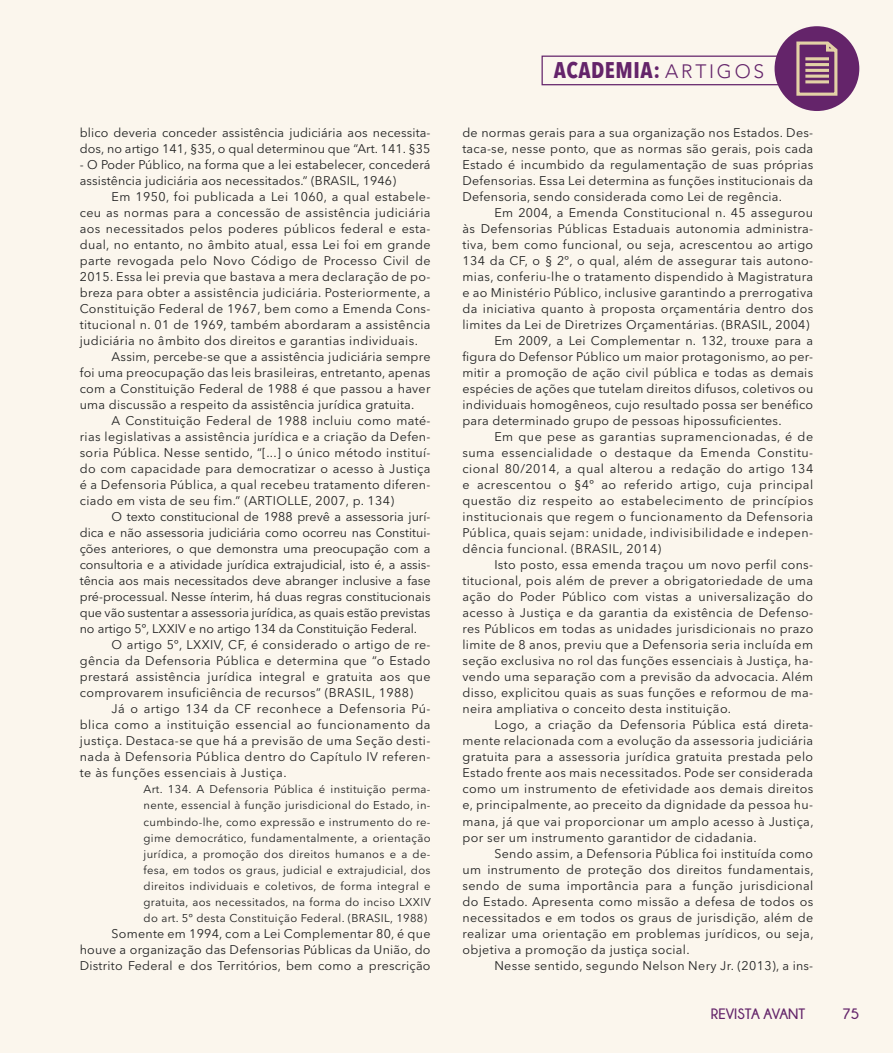
<style>
.page{position:relative;width:893px;height:1053px;background:#fff}
.page>*{position:absolute;margin:0;border:0;box-sizing:border-box;transform-origin:0 0}
.t1{font:700 condensed 22.5px "Avenir Next LT Pro";letter-spacing:.025em;color:#64246a}
.t2{font:700 15px "Champagne&Limousines";color:#64246a}
.t3{font:12.5px/16px "Avenir Next LT Pro";letter-spacing:.03em;color:#202121;text-align:justify}
.t4{font:12.5px/16px "Avenir Next LT Pro";letter-spacing:.01em;color:#202121}
.t5{font:11.25px/16px "Avenir Next LT Pro";letter-spacing:.03em;color:#202121;text-align:justify}
.s1{font-family:"Avenir LT Std";font-weight:300;font-stretch:normal;font-size:19.25px}
</style>
<div class="page">
<div style="left:0;top:0;width:893px;height:1052px;background:#fbf6ed"></div>
<div style="left:774px;top:26px;width:85px;height:85px;background:#64246a;border-radius:50%"></div>
<svg style="left:796px;top:41px;width:42px;height:55px"></svg>
<div style="left:541px;top:56px;width:250px;height:29px;border:1px solid #64246a"></div>
<p class="t4" style="left:80px;top:125px;width:352px">blico deveria conceder assistência judiciária aos necessita&shy;dos, no artigo 141, §35, o qual determinou que “Art. 141. §35</p>
<p class="t4" style="left:80px;top:157px;width:352px">- O Poder Público, na forma que a lei estabelecer, concederá assistência judiciária aos necessitados.” (BRASIL, 1946)</p>
<p class="t3" style="left:80px;top:189px;width:352px;text-indent:32px">Em 1950, foi publicada a Lei 1060, a qual estabele&shy;ceu as normas para a concessão de assistência judiciária aos necessitados pelos poderes públicos federal e esta&shy;dual, no entanto, no âmbito atual, essa Lei foi em grande parte revogada pelo Novo Código de Processo Civil de 2015. Essa lei previa que bastava a mera declaração de po&shy;breza para obter a assistência judiciária. Posteriormente, a Constituição Federal de 1967, bem como a Emenda Cons&shy;titucional n. 01 de 1969, também abordaram a assistência judiciária no âmbito dos direitos e garantias individuais.</p>
<p class="t3" style="left:80px;top:349px;width:352px;text-indent:32px">Assim, percebe-se que a assistência judiciária sempre foi uma preocupação das leis brasileiras, entretanto, apenas com a Constituição Federal de 1988 é que passou a haver uma discussão a respeito da assistência jurídica gratuita.</p>
<p class="t3" style="left:80px;top:413px;width:352px;text-indent:32px">A Constituição Federal de 1988 incluiu como maté&shy;rias legislativas a assistência jurídica e a criação da Defen&shy;soria Pública. Nesse sentido, “[...] o único método instituí&shy;do com capacidade para democratizar o acesso à Justiça é a Defensoria Pública, a qual recebeu tratamento diferen&shy;ciado em vista de seu fim.” (ARTIOLLE, 2007, p. 134)</p>
<p class="t3" style="left:80px;top:509px;width:352px;text-indent:32px">O texto constitucional de 1988 prevê a assessoria jurí&shy;dica e não assessoria judiciária como ocorreu nas Constitui&shy;ções anteriores, o que demonstra uma preocupação com a consultoria e a atividade jurídica extrajudicial, isto é, a assis&shy;tência aos mais necessitados deve abranger inclusive a fase pré-processual. Nesse ínterim, há duas regras constitucionais que vão sustentar a assessoria jurídica, as quais estão previstas no artigo 5º, LXXIV e no artigo 134 da Constituição Federal.</p>
<p class="t3" style="left:80px;top:637px;width:352px;text-indent:32px">O artigo 5º, LXXIV, CF, é considerado o artigo de re&shy;gência da Defensoria Pública e determina que “o Estado prestará assistência jurídica integral e gratuita aos que comprovarem insuficiência de recursos” (BRASIL, 1988)</p>
<p class="t3" style="left:80px;top:701px;width:352px;text-indent:32px">Já o artigo 134 da CF reconhece a Defensoria Pú&shy;blica como a instituição essencial ao funcionamento da justiça. Destaca-se que há a previsão de uma Seção desti&shy;nada à Defensoria Pública dentro do Capítulo IV referen&shy;te às funções essenciais à Justiça.</p>
<p class="t5" style="left:144px;top:781px;width:289px">Art. 134. A Defensoria Pública é instituição perma&shy;nente, essencial à função jurisdicional do Estado, in&shy;cumbindo-lhe, como expressão e instrumento do re&shy;gime democrático, fundamentalmente, a orientação jurídica, a promoção dos direitos humanos e a de&shy;fesa, em todos os graus, judicial e extrajudicial, dos direitos individuais e coletivos, de forma integral e gratuita, aos necessitados, na forma do inciso LXXIV do art. 5º desta Constituição Federal. (BRASIL, 1988)</p>
<p class="t3" style="left:80px;top:925px;width:352px;text-indent:32px">Somente em 1994, com a Lei Complementar 80, é que houve a organização das Defensorias Públicas da União, do Distrito Federal e dos Territórios, bem como a prescrição</p>
<h1 class="t1" style="left:554px;top:56px;width:212px">ACADEMIA: <span class="s1">A R T I G O S</span></h1>
<p class="t3" style="left:462px;top:125px;width:352px">de normas gerais para a sua organização nos Estados. Des&shy;taca-se, nesse ponto, que as normas são gerais, pois cada Estado é incumbido da regulamentação de suas próprias Defensorias. Essa Lei determina as funções institucionais da Defensoria, sendo considerada como Lei de regência.</p>
<p class="t3" style="left:494px;top:205px;width:320px">Em 2004, a Emenda Constitucional n. 45 assegurou</p>
<p class="t3" style="left:462px;top:221px;width:352px">às Defensorias Públicas Estaduais autonomia administra-</p>
<p class="t3" style="left:462px;top:237px;width:352px">tiva, bem como funcional, ou seja, acrescentou ao artigo</p>
<p class="t3" style="left:462px;top:253px;width:352px">134 da CF, o § 2º, o qual, além de assegurar tais autono-</p>
<p class="t3" style="left:462px;top:269px;width:352px">mias, conferiu-lhe o tratamento dispendido à Magistratura</p>
<p class="t3" style="left:462px;top:285px;width:352px">e ao Ministério Público, inclusive garantindo a prerrogativa</p>
<p class="t3" style="left:462px;top:301px;width:352px">da iniciativa quanto à proposta orçamentária dentro dos</p>
<p class="t3" style="left:462px;top:317px;width:349px">limites da Lei de Diretrizes Orçamentárias. (BRASIL, 2004)</p>
<p class="t3" style="left:494px;top:333px;width:320px">Em 2009, a Lei Complementar n. 132, trouxe para a</p>
<p class="t3" style="left:462px;top:349px;width:352px">figura do Defensor Público um maior protagonismo, ao per-</p>
<p class="t3" style="left:462px;top:365px;width:352px">mitir a promoção de ação civil pública e todas as demais</p>
<p class="t3" style="left:462px;top:381px;width:352px">espécies de ações que tutelam direitos difusos, coletivos ou</p>
<p class="t3" style="left:462px;top:397px;width:352px">individuais homogêneos, cujo resultado possa ser benéfico</p>
<p class="t3" style="left:462px;top:413px;width:321px">para determinado grupo de pessoas hipossuficientes.</p>
<p class="t3" style="left:494px;top:429px;width:320px">Em que pese as garantias supramencionadas, é de</p>
<p class="t3" style="left:462px;top:445px;width:352px">suma essencialidade o destaque da Emenda Constitu-</p>
<p class="t3" style="left:462px;top:461px;width:352px">cional 80/2014, a qual alterou a redação do artigo 134</p>
<p class="t3" style="left:462px;top:477px;width:352px">e acrescentou o §4º ao referido artigo, cuja principal</p>
<p class="t3" style="left:462px;top:493px;width:352px">questão diz respeito ao estabelecimento de princípios</p>
<p class="t3" style="left:462px;top:509px;width:352px">institucionais que regem o funcionamento da Defensoria</p>
<p class="t3" style="left:462px;top:525px;width:352px">Pública, quais sejam: unidade, indivisibilidade e indepen-</p>
<p class="t3" style="left:462px;top:541px;width:200px">dência funcional. (BRASIL, 2014)</p>
<p class="t3" style="left:494px;top:557px;width:320px">Isto posto, essa emenda traçou um novo perfil cons-</p>
<p class="t3" style="left:462px;top:573px;width:352px">titucional, pois além de prever a obrigatoriedade de uma</p>
<p class="t3" style="left:462px;top:589px;width:352px">ação do Poder Público com vistas a universalização do</p>
<p class="t3" style="left:462px;top:605px;width:352px">acesso à Justiça e da garantia da existência de Defenso-</p>
<p class="t3" style="left:462px;top:621px;width:352px">res Públicos em todas as unidades jurisdicionais no prazo</p>
<p class="t3" style="left:462px;top:637px;width:352px">limite de 8 anos, previu que a Defensoria seria incluída em</p>
<p class="t3" style="left:462px;top:653px;width:352px">seção exclusiva no rol das funções essenciais à Justiça, ha-</p>
<p class="t3" style="left:462px;top:669px;width:352px">vendo uma separação com a previsão da advocacia. Além</p>
<p class="t3" style="left:462px;top:685px;width:352px">disso, explicitou quais as suas funções e reformou de ma-</p>
<p class="t3" style="left:462px;top:701px;width:270px">neira ampliativa o conceito desta instituição.</p>
<p class="t3" style="left:494px;top:717px;width:320px">Logo, a criação da Defensoria Pública está direta-</p>
<p class="t3" style="left:462px;top:733px;width:352px">mente relacionada com a evolução da assessoria judiciária</p>
<p class="t3" style="left:462px;top:749px;width:352px">gratuita para a assessoria jurídica gratuita prestada pelo</p>
<p class="t3" style="left:462px;top:765px;width:352px">Estado frente aos mais necessitados. Pode ser considerada</p>
<p class="t3" style="left:462px;top:781px;width:352px">como um instrumento de efetividade aos demais direitos</p>
<p class="t3" style="left:462px;top:797px;width:352px">e, principalmente, ao preceito da dignidade da pessoa hu-</p>
<p class="t3" style="left:462px;top:813px;width:353px">mana, já que vai proporcionar um amplo acesso à Justiça,</p>
<p class="t3" style="left:462px;top:829px;width:296px">por ser um instrumento garantidor de cidadania.</p>
<p class="t3" style="left:494px;top:845px;width:320px">Sendo assim, a Defensoria Pública foi instituída como</p>
<p class="t3" style="left:462px;top:861px;width:353px">um instrumento de proteção dos direitos fundamentais,</p>
<p class="t3" style="left:462px;top:877px;width:352px">sendo de suma importância para a função jurisdicional</p>
<p class="t3" style="left:462px;top:893px;width:352px">do Estado. Apresenta como missão a defesa de todos os</p>
<p class="t3" style="left:462px;top:909px;width:352px">necessitados e em todos os graus de jurisdição, além de</p>
<p class="t3" style="left:462px;top:925px;width:353px">realizar uma orientação em problemas jurídicos, ou seja,</p>
<p class="t3" style="left:462px;top:941px;width:229px">objetiva a promoção da justiça social.</p>
<p class="t3" style="left:494px;top:957px;width:320px">Nesse sentido, segundo Nelson Nery Jr. (2013), a ins-</p>
<p class="t2" style="left:711px;top:1005px;width:96px">REVISTA AVANT</p>
<p class="t2" style="left:842px;top:1005px;width:18px">75</p>
</div>
